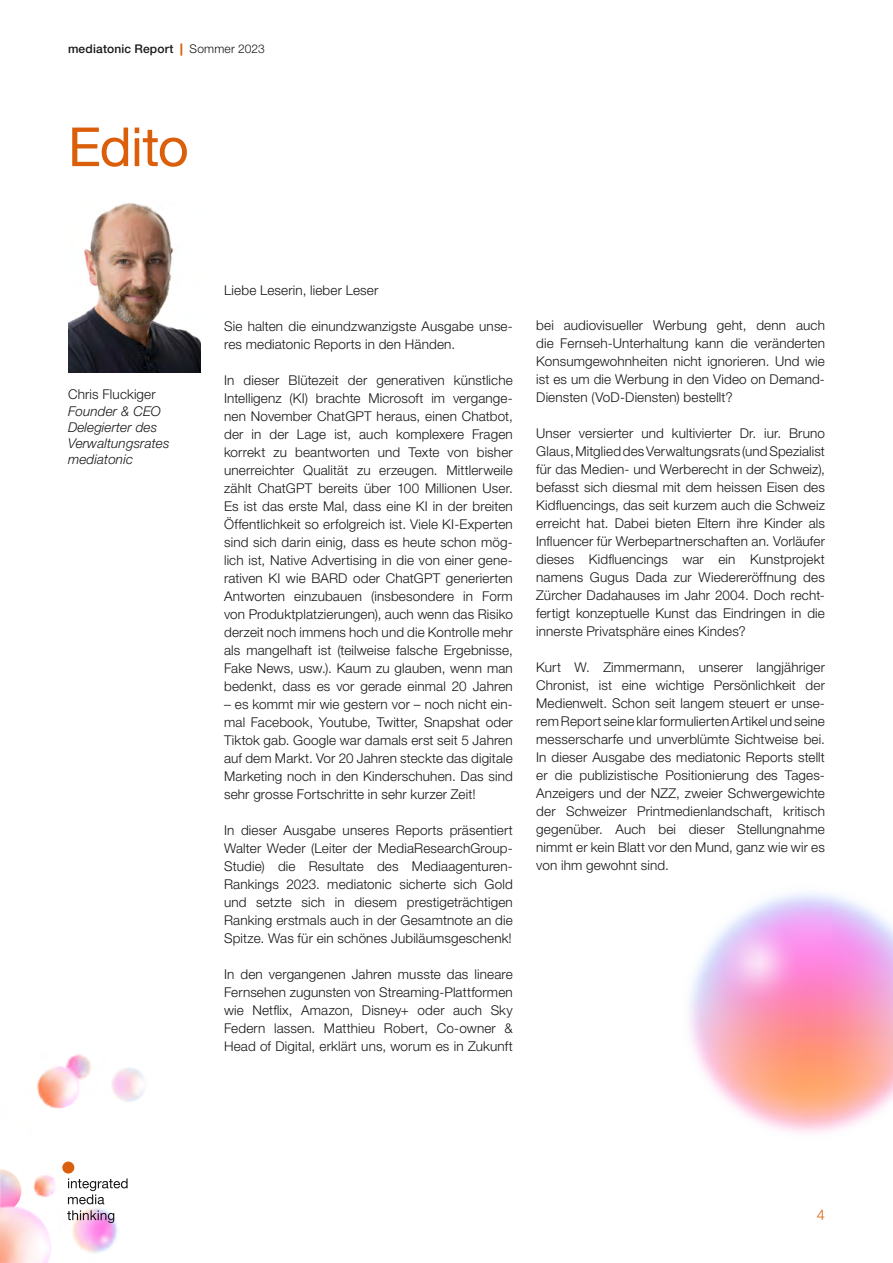
<style>
.page{position:relative;width:893px;height:1263px;background:#fff}
.page>*{position:absolute;margin:0;border:0;box-sizing:border-box;transform-origin:0 0}
.t1{font:54px "Helvetica Neue LT Std";letter-spacing:-.02em;color:#db5e0b}
.t2{font:300 14.7px "Helvetica Neue LT Std";color:#db5e0b}
.t3{font:300 13.5px/18px "Helvetica Neue LT Std";letter-spacing:.01em;color:#181716;text-align:justify}
.t4{font:italic 300 13.5px/16.2px "Helvetica Neue LT Std";letter-spacing:.01em;color:#181716}
.t5{font:500 12px "Helvetica Neue LT Std";letter-spacing:.015em;color:#181716}
.s1{font-weight:800;color:#db5e0b}
.s2{font-weight:300}
</style>
<div class="page">
<img style="left:80px;top:1204px;width:38px;height:49px">
<img style="left:0;top:1169px;width:5px;height:7px">
<img style="left:37px;top:1054px;width:103px;height:55px">
<img style="left:0;top:1176px;width:80px;height:87px">
<img style="left:5px;top:1164px;width:81px;height:62px">
<div style="left:62px;top:1161px;width:12px;height:12px;background:#db5e0b;border-radius:50%"></div>
<svg style="left:67px;top:1210px;width:47px;height:13px"></svg>
<svg style="left:68px;top:1178px;width:60px;height:26px"></svg>
<img style="left:689px;top:892px;width:204px;height:242px">
<img style="left:68px;top:203px;width:133px;height:170px">
<p class="t5" style="left:68px;top:42px;width:198px">mediatonic Report <span class="s1">|</span> <span class="s2">Sommer 2023</span></p>
<h1 class="t1" style="left:68px;top:115px;width:122px">Edito</h1>
<p class="t3" style="left:68px;top:385px;width:89px">Chris Fluckiger</p>
<p class="t4" style="left:68px;top:402px;width:103px">Founder &amp; CEO<br>Delegierter des<br>Verwaltungsrates mediatonic</p>
<p class="t3" style="left:224px;top:280px;width:156px">Liebe Leserin, lieber Leser</p>
<p class="t3" style="left:224px;top:316px;width:290px">Sie halten die einundzwanzigste Ausgabe unse&shy;res mediatonic Reports in den Händen.</p>
<p class="t3" style="left:224px;top:370px;width:290px">In dieser Blütezeit der generativen künstliche Intelligenz (KI) brachte Microsoft im vergange&shy;nen November ChatGPT heraus, einen Chatbot, der in der Lage ist, auch komplexere Fragen korrekt zu beantworten und Texte von bisher unerreichter Qualität zu erzeugen. Mittlerweile zählt ChatGPT bereits über 100 Millionen User.<br>Es ist das erste Mal, dass eine KI in der breiten Öffentlichkeit so erfolgreich ist. Viele KI-Experten sind sich darin einig, dass es heute schon mög&shy;lich ist, Native Advertising in die von einer gene&shy;rativen KI wie BARD oder ChatGPT generierten Antworten einzubauen (insbesondere in Form von Produktplatzierungen), auch wenn das Risiko derzeit noch immens hoch und die Kontrolle mehr als mangelhaft ist (teilweise falsche Ergebnisse, Fake News, usw.). Kaum zu glauben, wenn man bedenkt, dass es vor gerade einmal 20 Jahren</p>
<p class="t3" style="left:224px;top:694px;width:290px">– es kommt mir wie gestern vor – noch nicht ein&shy;mal Facebook, Youtube, Twitter, Snapshat oder Tiktok gab. Google war damals erst seit 5 Jahren auf dem Markt. Vor 20 Jahren steckte das digitale Marketing noch in den Kinderschuhen. Das sind sehr grosse Fortschritte in sehr kurzer Zeit!</p>
<p class="t3" style="left:224px;top:820px;width:290px">In dieser Ausgabe unseres Reports präsentiert Walter Weder (Leiter der MediaResearchGroup-Studie) die Resultate des Mediaagenturen-Rankings 2023. mediatonic sicherte sich Gold und setzte sich in diesem prestigeträchtigen Ranking erstmals auch in der Gesamtnote an die Spitze. Was für ein schönes Jubiläumsgeschenk!</p>
<p class="t3" style="left:224px;top:964px;width:290px">In den vergangenen Jahren musste das lineare Fernsehen zugunsten von Streaming-Plattformen wie Netflix, Amazon, Disney+ oder auch Sky Federn lassen. Matthieu Robert, Co-owner &amp; Head of Digital, erklärt uns, worum es in Zukunft</p>
<p class="t3" style="left:536px;top:316px;width:290px">bei audiovisueller Werbung geht, denn auch die Fernseh-Unterhaltung kann die veränderten Konsumgewohnheiten nicht ignorieren. Und wie ist es um die Werbung in den Video on Demand-Diensten (VoD-Diensten) bestellt?</p>
<p class="t3" style="left:536px;top:424px;width:290px">Unser versierter und kultivierter Dr. iur. Bruno Glaus, Mitglied des Verwaltungsrats (und Spezialist für das Medien- und Werberecht in der Schweiz), befasst sich diesmal mit dem heissen Eisen des Kidfluencings, das seit kurzem auch die Schweiz erreicht hat. Dabei bieten Eltern ihre Kinder als Influencer für Werbepartnerschaften an. Vorläufer dieses Kidfluencings war ein Kunstprojekt namens Gugus Dada zur Wiedereröffnung des Zürcher Dadahauses im Jahr 2004. Doch recht&shy;fertigt konzeptuelle Kunst das Eindringen in die innerste Privatsphäre eines Kindes?</p>
<p class="t3" style="left:536px;top:658px;width:290px">Kurt W. Zimmermann, unserer langjähriger Chronist, ist eine wichtige Persönlichkeit der Medienwelt. Schon seit langem steuert er unse&shy;rem Report seine klar formulierten Artikel und seine messerscharfe und unverblümte Sichtweise bei.<br>In dieser Ausgabe des mediatonic Reports stellt er die publizistische Positionierung des Tages-Anzeigers und der NZZ, zweier Schwergewichte der Schweizer Printmedienlandschaft, kritisch gegenüber. Auch bei dieser Stellungnahme nimmt er kein Blatt vor den Mund, ganz wie wir es von ihm gewohnt sind.</p>
<p class="t2" style="left:817px;top:1206px;width:10px">4</p>
</div>
